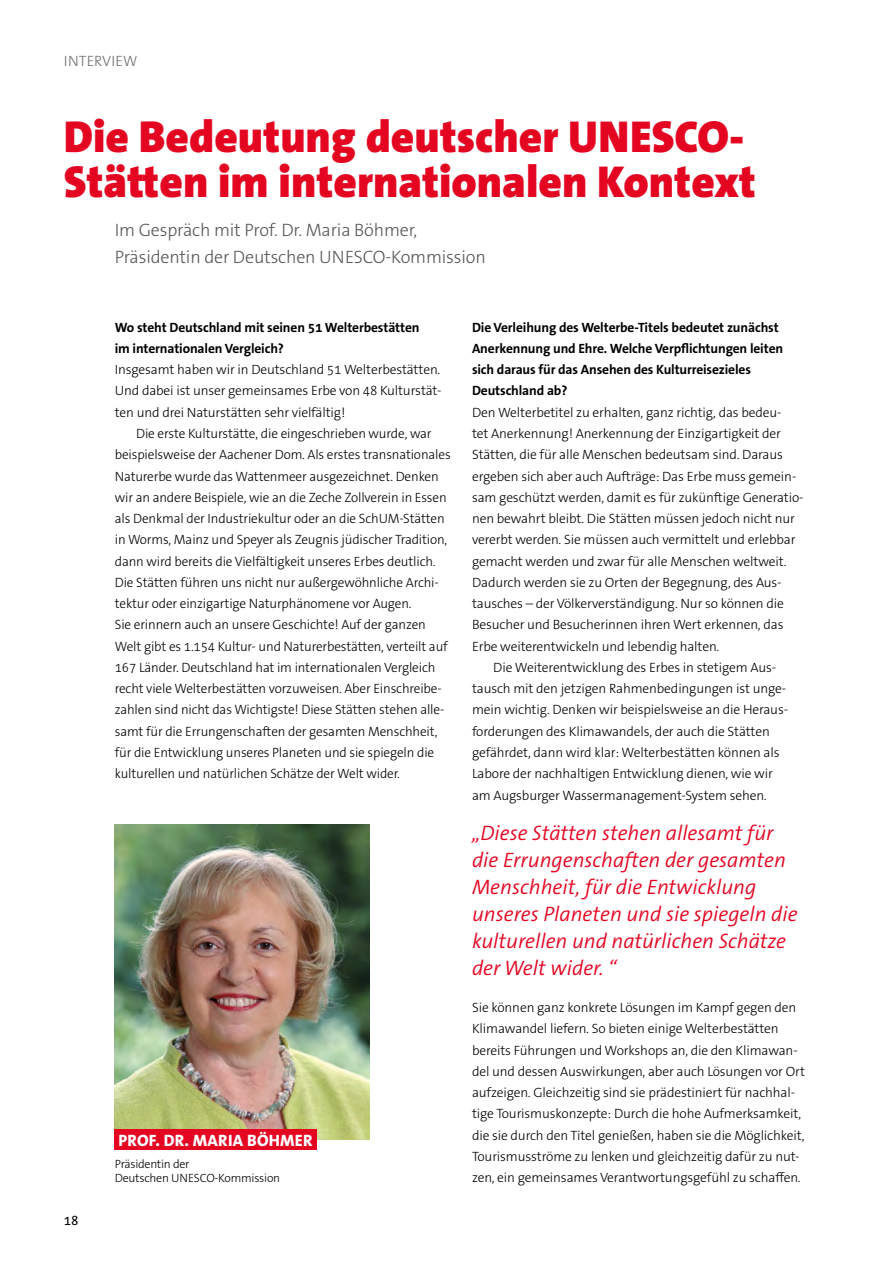
<style>
.page{position:relative;width:893px;height:1263px;background:#fff}
.page>*{position:absolute;margin:0;border:0;box-sizing:border-box;transform-origin:0 0}
.t1{font:900 45px/45px "The Sans LP9";color:#e40521}
.t2{font:21px/27px "The Sans LP4 Se Lig IT";color:#e40521}
.Intro{font:18px/27px "The Sans LP3 Lig";letter-spacing:-.01em;color:#575756}
.t3{font:16.5px "The Sans LP8 Ex Bld";letter-spacing:.015em;color:#fff}
.Copy_mit_Einzug{font:13.5px/21.3px "The Sans LP3 Lig";letter-spacing:-.01em;color:#000}
.Copy_ohne_Einzug{font:13.5px/21.3px "The Sans LP3 Lig";letter-spacing:-.01em;color:#000;text-align:justify}
.t4{font:13.5px/21.3px "The Sans LP7 Bld";letter-spacing:-.01em;color:#000}
.t5{font:13.5px "The Sans LP5 Plain";color:#000}
.t6{font:12px/14.4px "The Sans LP3 Lig";letter-spacing:-.02em;color:#000}
</style>
<div class="page">
<img style="left:115px;top:825px;width:255px;height:315px">
<div style="left:115px;top:1129px;width:202px;height:21px;background:#e40521"></div>
<h1 class="t1" style="left:64px;top:115px;width:694px">Die Bedeutung deutscher UNESCO-<br>Stätten im internationalen Kontext</h1>
<p class="Intro" style="left:115px;top:217px;width:372px">Im Gespräch mit Prof. Dr. Maria Böhmer,<br>Präsidentin der Deutschen UNESCO-Kommission</p>
<p class="t5" style="left:64px;top:1211px;width:16px">18</p>
<h2 class="t4" style="left:115px;top:317px;width:306px">Wo steht Deutschland mit seinen 51 Welterbestätten im internationalen Vergleich?</h2>
<p class="Copy_ohne_Einzug" style="left:115px;top:359px;width:328px">Insgesamt haben wir in Deutschland 51 Welterbestätten.<br>Und dabei ist unser gemeinsames Erbe von 48 Kulturstät&shy;ten und drei Naturstätten sehr vielfältig!</p>
<p class="Copy_mit_Einzug" style="left:115px;top:423px;width:337px;text-indent:21px">Die erste Kulturstätte, die eingeschrieben wurde, war beispielsweise der Aachener Dom. Als erstes transnationales Naturerbe wurde das Wattenmeer ausgezeichnet. Denken wir an andere Beispiele, wie an die Zeche Zollverein in Essen als Denkmal der Industriekultur oder an die SchUM-Stätten in Worms, Mainz und Speyer als Zeugnis jüdischer Tradition, dann wird bereits die Vielfältigkeit unseres Erbes deutlich.<br>Die Stätten führen uns nicht nur außergewöhnliche Archi&shy;tektur oder einzigartige Naturphänomene vor Augen.<br>Sie erinnern auch an unsere Geschichte! Auf der ganzen Welt gibt es 1.154 Kultur- und Naturerbestätten, verteilt auf 167 Länder. Deutschland hat im internationalen Vergleich recht viele Welterbestätten vorzuweisen. Aber Einschreibe&shy;zahlen sind nicht das Wichtigste! Diese Stätten stehen alle&shy;samt für die Errungenschaften der gesamten Menschheit, für die Entwicklung unseres Planeten und sie spiegeln die kulturellen und natürlichen Schätze der Welt wider.</p>
<p class="t3" style="left:119px;top:1130px;width:196px">PROF. DR. MARIA BÖHMER</p>
<p class="t6" style="left:115px;top:1156px;width:167px">Präsidentin der<br>Deutschen UNESCO-Kommission</p>
<h2 class="t4" style="left:472px;top:317px;width:313px">Die Verleihung des Welterbe-Titels bedeutet zunächst Anerkennung und Ehre. Welche Verpflichtungen leiten sich daraus für das Ansehen des Kulturreisezieles Deutschland ab?</h2>
<p class="Copy_ohne_Einzug" style="left:472px;top:402px;width:333px;text-align:left">Den Welterbetitel zu erhalten, ganz richtig, das bedeu-<br>tet Anerkennung! Anerkennung der Einzigartigkeit der Stätten, die für alle Menschen bedeutsam sind. Daraus ergeben sich aber auch Aufträge: Das Erbe muss gemein&shy;sam geschützt werden, damit es für zukünftige Generatio&shy;nen bewahrt bleibt. Die Stätten müssen jedoch nicht nur vererbt werden. Sie müssen auch vermittelt und erlebbar gemacht werden und zwar für alle Menschen weltweit.<br>Dadurch werden sie zu Orten der Begegnung, des Aus&shy;tausches – der Völkerverständigung. Nur so können die Besucher und Besucherinnen ihren Wert erkennen, das Erbe weiterentwickeln und lebendig halten.</p>
<p class="Copy_mit_Einzug" style="left:472px;top:657px;width:318px;text-indent:21px">Die Weiterentwicklung des Erbes in stetigem Aus&shy;tausch mit den jetzigen Rahmenbedingungen ist unge&shy;mein wichtig. Denken wir beispielsweise an die Heraus&shy;forderungen des Klimawandels, der auch die Stätten gefährdet, dann wird klar: Welterbestätten können als Labore der nachhaltigen Entwicklung dienen, wie wir am Augsburger Wassermanagement-System sehen.</p>
<h2 class="t2" style="left:472px;top:820px;width:327px">„Diese Stätten stehen allesamt für die Errungenschaften der gesamten<br>Menschheit, für die Entwicklung unseres Planeten und sie spiegeln die kulturellen und natürlichen Schätze der Welt wider. “</h2>
<p class="Copy_mit_Einzug" style="left:472px;top:997px;width:334px">Sie können ganz konkrete Lösungen im Kampf gegen den Klimawandel liefern. So bieten einige Welterbestätten bereits Führungen und Workshops an, die den Klimawan&shy;del und dessen Auswirkungen, aber auch Lösungen vor Ort aufzeigen. Gleichzeitig sind sie prädestiniert für nachhal&shy;tige Tourismuskonzepte: Durch die hohe Aufmerksamkeit, die sie durch den Titel genießen, haben sie die Möglichkeit, Tourismusströme zu lenken und gleichzeitig dafür zu nut&shy;zen, ein gemeinsames Verantwortungsgefühl zu schaffen.</p>
</div>
